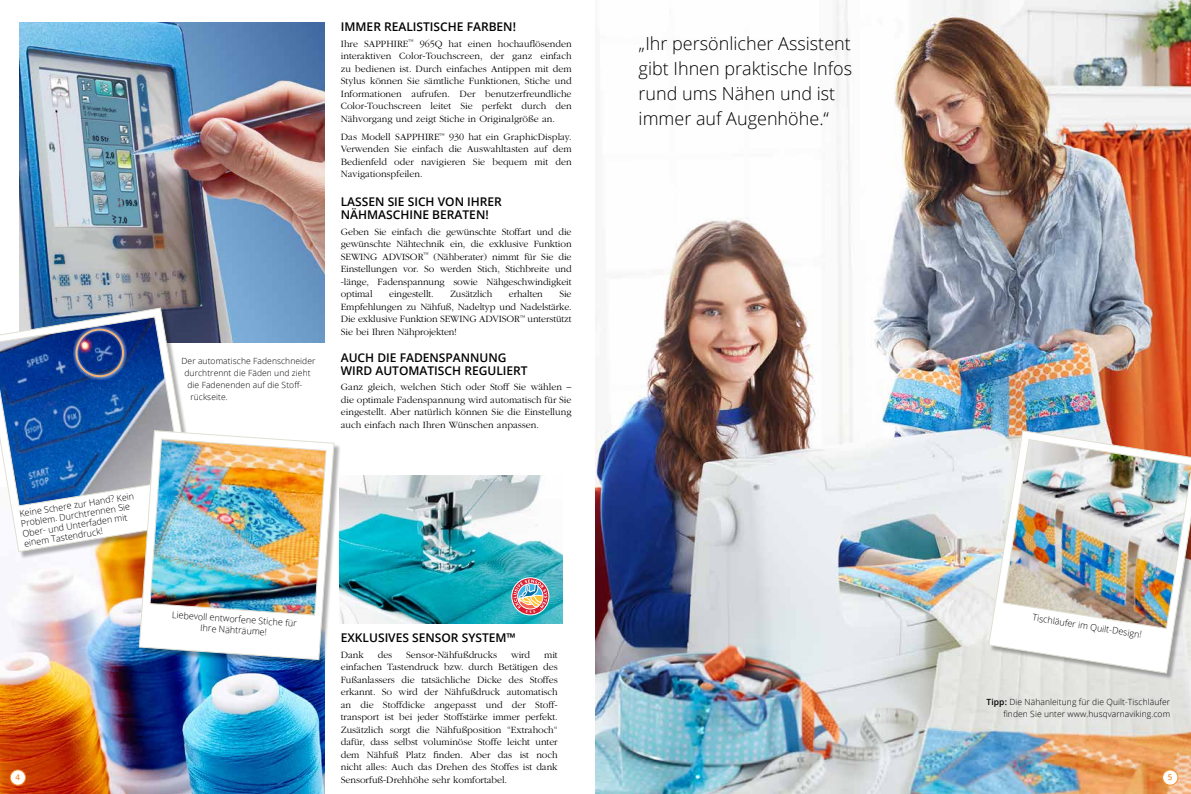
<style>
.page{position:relative;width:1191px;height:794px;background:#fff}
.page>*{position:absolute;margin:0;border:0;box-sizing:border-box;transform-origin:0 0}
.t1{font:300 18px/25px "Open Sans";color:#000}
.t2{font:600 12px/13px "Open Sans";color:#000}
.t3{font:300 10px/12.5px "ITC Garamond Std";letter-spacing:-.005em;color:#000;text-align:justify}
.t4{font:300 9px/10px "Open Sans";color:#000}
.t5{font:300 8.5px/12px "Open Sans";letter-spacing:.01em;color:#000;text-align:right}
.t6{font:600 8px "Open Sans";color:#f78f2f}
.s1{font-weight:600}
</style>
<div class="page">
<img style="left:0;top:615px;width:324px;height:179px">
<img style="left:595px;top:0;width:596px;height:794px">
<img style="left:20px;top:22px;width:304px;height:294px">
<img style="left:341px;top:475px;width:222px;height:148px">
<div style="left:989px;top:432px;width:202px;height:248px;background:#000;opacity:.31"></div>
<svg style="left:988px;top:430px;width:203px;height:243px"></svg>
<img style="left:1002px;top:439px;width:189px;height:190px">
<svg style="left:19px;top:307px;width:178px;height:9px;background:#8693a7"></svg>
<div style="left:140px;top:432px;width:201px;height:235px;background:#000;opacity:.31"></div>
<svg style="left:139px;top:432px;width:195px;height:228px"></svg>
<img style="left:0;top:316px;width:326px;height:299px">
<div style="left:73px;top:326px;width:54px;height:54px;background:#fff;opacity:.75"></div>
<div style="left:75px;top:327px;width:50px;height:51px;background:#fff;opacity:.75"></div>
<div style="left:512px;top:578px;width:37px;height:37px;background:#f4f4f5;border-radius:50%"></div>
<div style="left:511px;top:577px;width:38px;height:38px;border:1px solid #fff;border-radius:50%"></div>
<svg style="left:513px;top:579px;width:34px;height:34px"></svg>
<div style="left:10px;top:770px;width:16px;height:15px;background:#fff;border-radius:50%"></div>
<div style="left:10px;top:769px;width:16px;height:16px;border:1px solid #f78f2f;border-radius:50%"></div>
<div style="left:1162px;top:770px;width:15px;height:15px;background:#fff;border-radius:50%"></div>
<div style="left:1162px;top:769px;width:16px;height:16px;border:1px solid #f78f2f;border-radius:50%"></div>
<p class="t4" style="left:19px;top:508px;width:117px;rotate:-9deg">Keine Schere zur Hand? Kein<br>Problem. Durchtrennen Sie<br>Ober- und Unterfaden mit einem Tastendruck!</p>
<p class="t5" style="left:181px;top:355px;width:135px">Der automatische Fadenschneider</p>
<p class="t5" style="left:184px;top:367px;width:128px">durchtrennt die Fäden und zieht</p>
<p class="t5" style="left:187px;top:379px;width:116px">die Fadenenden auf die Stoff-</p>
<p class="t5" style="left:190px;top:391px;width:39px">rückseite.</p>
<p class="t2" style="left:341px;top:20px;width:177px">IMMER REALISTISCHE FARBEN!</p>
<p class="t3" style="left:341px;top:37px;width:232px">Ihre SAPPHIRE<sup>™</sup> 965Q hat einen hochauflösenden interaktiven Color-Touchscreen, der ganz einfach zu bedienen ist. Durch einfaches Antippen mit dem Stylus können Sie sämtliche Funktionen, Stiche und Informationen aufrufen. Der benutzerfreundliche Color-Touchscreen leitet Sie perfekt durch den Nähvorgang und zeigt Stiche in Originalgröße an.</p>
<p class="t3" style="left:341px;top:131px;width:232px">Das Modell SAPPHIRE<sup>™</sup> 930 hat ein GraphicDisplay.<br>Verwenden Sie einfach die Auswahltasten auf dem Bedienfeld oder navigieren Sie bequem mit den Navigationspfeilen.</p>
<p class="t2" style="left:341px;top:195px;width:163px">LASSEN SIE SICH VON IHRER<br>NÄHMASCHINE BERATEN!</p>
<p class="t3" style="left:341px;top:225px;width:232px">Geben Sie einfach die gewünschte Stoffart und die gewünschte Nähtechnik ein, die exklusive Funktion SEWING ADVISOR<sup>™</sup> (Nähberater) nimmt für Sie die Einstellungen vor. So werden Stich, Stichbreite und -länge, Fadenspannung sowie Nähgeschwindigkeit optimal</p>
<p class="t3" style="left:389px;top:288px;width:46px">eingestellt.</p>
<p class="t3" style="left:450px;top:288px;width:44px">Zusätzlich</p>
<p class="t3" style="left:509px;top:288px;width:36px">erhalten</p>
<p class="t3" style="left:341px;top:288px;width:232px;text-indent:219px">Sie Empfehlungen zu Nähfuß, Nadeltyp und Nadelstärke.<br>Die exklusive Funktion SEWING ADVISOR<sup>™</sup> unterstützt Sie bei Ihren Nähprojekten!</p>
<p class="t2" style="left:341px;top:351px;width:188px">AUCH DIE FADENSPANNUNG<br>WIRD AUTOMATISCH REGULIERT</p>
<p class="t3" style="left:341px;top:381px;width:232px">Ganz gleich, welchen Stich oder Stoff Sie wählen – die optimale Fadenspannung wird automatisch für Sie eingestellt. Aber natürlich können Sie die Einstellung auch einfach nach Ihren Wünschen anpassen.</p>
<h1 class="t1" style="left:638px;top:30px;width:215px">„Ihr persönlicher Assistent gibt Ihnen praktische Infos rund ums Nähen und ist immer auf Augenhöhe.“</h1>
<p class="t4" style="left:173px;top:609px;width:126px;line-height:11px;text-align:center;rotate:4deg">Liebevoll entworfene Stiche für<br>Ihre Nähträume!</p>
<p class="t4" style="left:1033px;top:612px;width:112px;rotate:9deg">Tischläufer im Quilt-Design!</p>
<p class="t2" style="left:341px;top:631px;width:176px">EXKLUSIVES SENSOR SYSTEM™</p>
<p class="t3" style="left:341px;top:648px;width:25px">Dank</p>
<p class="t3" style="left:378px;top:648px;width:16px">des</p>
<p class="t3" style="left:406px;top:648px;width:92px">Sensor-Nähfußdrucks</p>
<p class="t3" style="left:511px;top:648px;width:21px">wird</p>
<p class="t3" style="left:341px;top:648px;width:219px;text-indent:203px">mit einfachen Tastendruck bzw. durch Betätigen des Fußanlassers die tatsächliche Dicke des Stoffes erkannt. So wird der Nähfußdruck automatisch an die Stoffdicke angepasst und der Stoff&shy;transport ist bei jeder Stoffstärke immer perfekt.<br>Zusätzlich sorgt die Nähfußposition “Extrahoch“ dafür, dass selbst voluminöse Stoffe leicht unter dem Nähfuß Platz finden. Aber das ist noch nicht alles: Auch das Drehen des Stoffes ist dank Sensorfuß-Drehhöhe sehr komfortabel.</p>
<p class="t5" style="left:986px;top:695px;width:185px"><span class="s1">Tipp:</span> Die Nähanleitung für die Quilt-Tischläufer finden Sie unter www.husqvarnaviking.com</p>
<p class="t6" style="left:15px;top:771px;width:6px">4</p>
<p class="t6" style="left:1167px;top:771px;width:6px">5</p>
</div>
